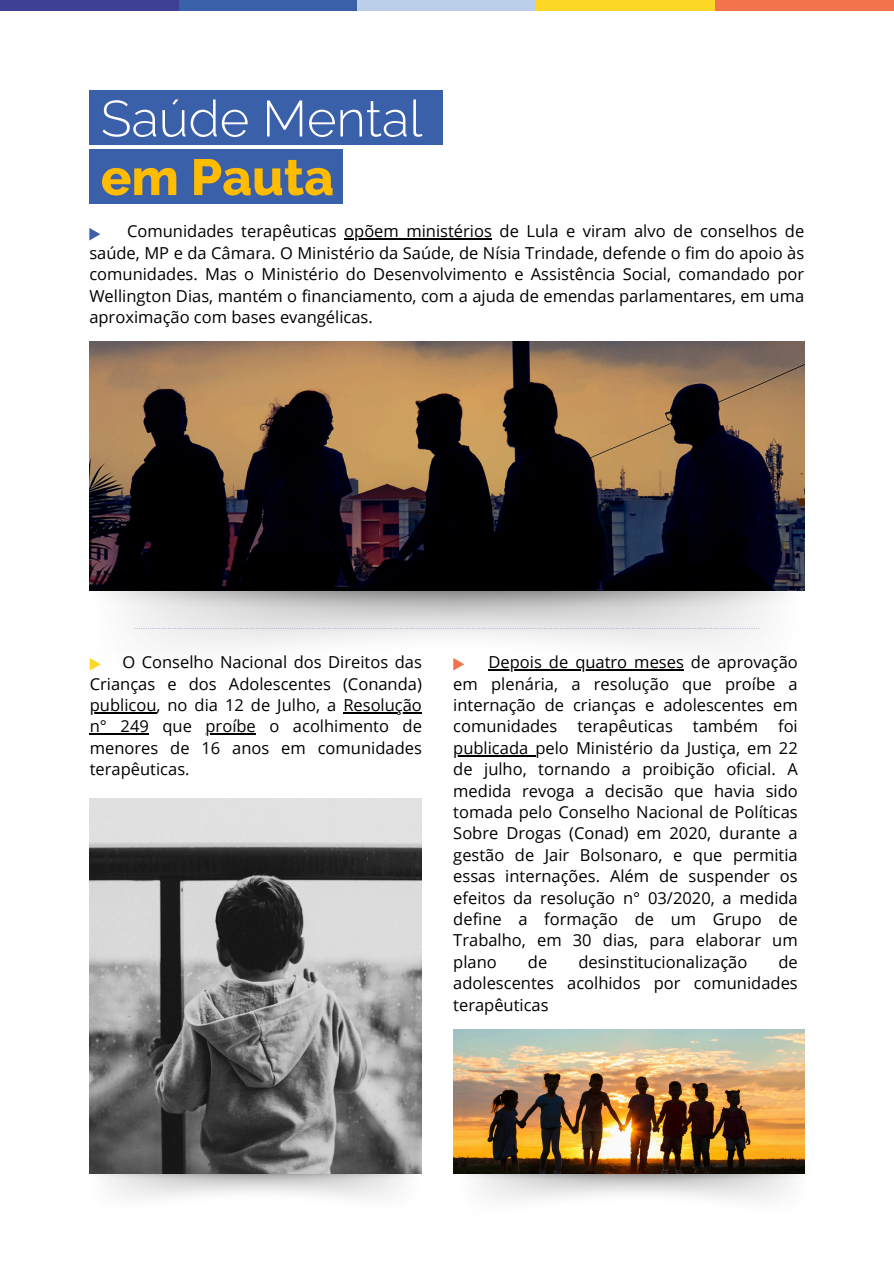
<style>
.page{position:relative;width:894px;height:1264px;background:#fff}
.page>*{position:absolute;margin:0;border:0;box-sizing:border-box;transform-origin:0 0}
.t1{font:300 50.7px "Raleway";color:#fff}
.t2{font:800 50.7px "Raleway";color:#ffbc00}
.t3{font:16.5px/21.3px "Open Sans";color:#000;text-align:justify}
</style>
<div class="page">
<div style="left:0;top:0;width:179px;height:10px;background:#3e4095"></div>
<div style="left:179px;top:0;width:178px;height:10px;background:#3b60aa"></div>
<div style="left:357px;top:0;width:179px;height:10px;background:#baceea"></div>
<div style="left:536px;top:0;width:178px;height:10px;background:#fcd726"></div>
<div style="left:714px;top:0;width:179px;height:10px;background:#f3734d"></div>
<div style="left:89px;top:90px;width:354px;height:55px;background:#3b60aa"></div>
<div style="left:89px;top:149px;width:254px;height:55px;background:#3b60aa"></div>
<hr style="left:344px;top:238px;width:148px;height:2px;background:#000">
<svg style="left:89px;top:228px;width:11px;height:12px"></svg>
<img style="left:90px;top:590px;width:714px;height:81px">
<img style="left:90px;top:342px;width:714px;height:248px">
<svg style="left:134px;top:628px;width:625px;height:1px"></svg>
<hr style="left:90px;top:712px;width:66px;height:1px;background:#000">
<hr style="left:343px;top:712px;width:79px;height:1px;background:#000">
<hr style="left:90px;top:733px;width:59px;height:1px;background:#000">
<hr style="left:205px;top:733px;width:51px;height:1px;background:#000">
<svg style="left:90px;top:658px;width:11px;height:12px"></svg>
<hr style="left:488px;top:669px;width:195px;height:1px;background:#000">
<hr style="left:453px;top:755px;width:82px;height:1px;background:#000">
<svg style="left:453px;top:658px;width:11px;height:12px"></svg>
<img style="left:89px;top:1173px;width:332px;height:25px">
<img style="left:458px;top:1163px;width:347px;height:37px">
<img style="left:89px;top:798px;width:332px;height:375px">
<img style="left:453px;top:1029px;width:351px;height:144px">
<h1 class="t1" style="left:101px;top:89px;width:323px">Saúde Mental</h1>
<h1 class="t2" style="left:101px;top:147px;width:234px">em Pauta</h1>
<p class="t3" style="left:89px;top:220px;width:716px;text-indent:255px">opõem ministérios de Lula e viram alvo de conselhos de saúde, MP e da Câmara. O Ministério da Saúde, de Nísia Trindade, defende o fim do apoio às comunidades. Mas o Ministério do Desenvolvimento e Assistência Social, comandado por Wellington Dias, mantém o financiamento, com a ajuda de emendas parlamentares, em uma aproximação com bases evangélicas.</p>
<h1 class="t3" style="left:127px;top:220px;width:211px">Comunidades terapêuticas</h1>
<p class="t3" style="left:90px;top:651px;width:333px;text-align:right">O Conselho Nacional dos Direitos das<br>Crianças e dos Adolescentes (Conanda)</p>
<p class="t3" style="left:90px;top:694px;width:333px">publicou, no dia 12 de Julho, a Resolução</p>
<p class="t3" style="left:90px;top:715px;width:104px">n° 249 que</p>
<p class="t3" style="left:90px;top:715px;width:333px;text-indent:116px">proíbe o acolhimento de menores de 16 anos em comunidades terapêuticas.</p>
<p class="t3" style="left:453px;top:651px;width:346px;text-indent:35px">Depois de quatro meses de aprovação em plenária, a resolução que proíbe a internação de crianças e adolescentes em comunidades terapêuticas também foi publicada pelo Ministério da Justiça, em 22 de julho, tornando a proibição oficial. A medida revoga a decisão que havia sido tomada pelo Conselho Nacional de Políticas Sobre Drogas (Conad) em 2020, durante a gestão de Jair Bolsonaro, e que permitia essas internações. Além de suspender os efeitos da resolução n° 03/2020, a medida define a formação de um Grupo de Trabalho, em 30 dias, para elaborar um plano</p>
<p class="t3" style="left:453px;top:950px;width:346px;text-indent:325px">de adolescentes acolhidos por comunidades terapêuticas</p>
<p class="t3" style="left:528px;top:950px;width:21px">de</p>
<p class="t3" style="left:578px;top:950px;width:170px">desinstitucionalização</p>
</div>
